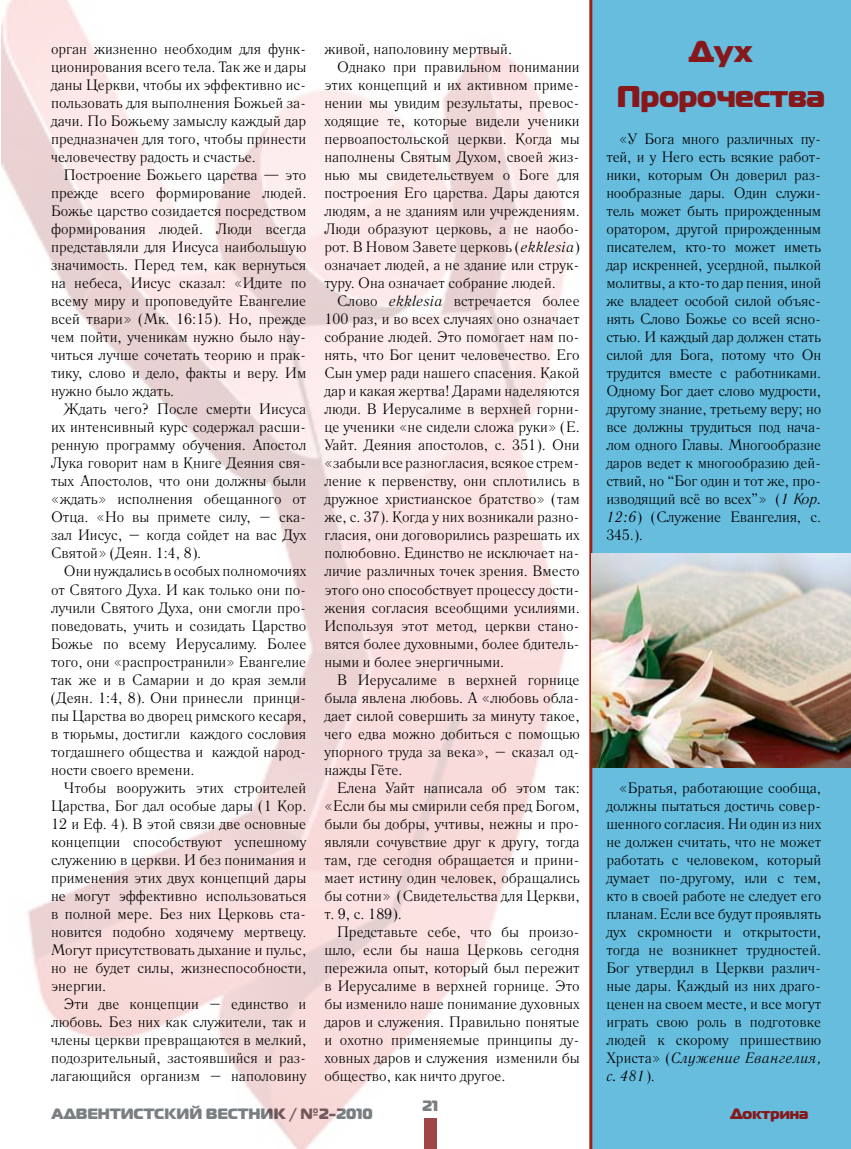
<style>
.page{position:relative;width:851px;height:1149px;background:#fff}
.page>*{position:absolute;margin:0;border:0;box-sizing:border-box;transform-origin:0 0}
.t1{font:30px/45px "Magistral Black C";color:#86181b;text-align:center}
.t2{font:15px/18px "Literaturnaya C";color:#000;text-align:justify}
.t3{font:15px "Magistral Black C";color:#5a6064}
.t4{font:15px "Magistral Black C";color:#86181b}
.s1{font-style:italic}
</style>
<div class="page">
<div style="left:592px;top:0;width:258px;height:1148px;background:#66bdde"></div>
<img style="left:1px;top:0;width:568px;height:1148px">
<hr style="left:589px;top:0;width:3px;height:1148px;background:#9e2216">
<img style="left:591px;top:553px;width:259px;height:214px">
<p class="t2" style="left:51px;top:40px;width:257px">орган жизненно необходим для функ&shy;ционирования всего тела. Так же и дары даны Церкви, чтобы их эффективно ис&shy;пользовать для выполнения Божьей за&shy;дачи. По Божьему замыслу каждый дар предназначен для того, чтобы принести человечеству радость и счастье.</p>
<p class="t2" style="left:51px;top:166px;width:257px;text-indent:13px">Построение Божьего царства — это прежде всего формирование людей.<br>Божье царство созидается посредством формирования людей. Люди всегда представляли для Иисуса наибольшую значимость. Перед тем, как вернуться на небеса, Иисус сказал: «Идите по всему миру и проповедуйте Евангелие всей твари» (Мк. 16:15). Но, прежде чем пойти, ученикам нужно было нау&shy;читься лучше сочетать теорию и прак&shy;тику, слово и дело, факты и веру. Им нужно было ждать.</p>
<p class="t2" style="left:51px;top:400px;width:257px;text-indent:13px">Ждать чего? После смерти Иисуса их интенсивный курс содержал расши&shy;ренную программу обучения. Апостол Лука говорит нам в Книге Деяния свя&shy;тых Апостолов, что они должны были «ждать» исполнения обещанного от Отца. «Но вы примете силу, – ска&shy;зал Иисус, – когда сойдет на вас Дух Святой» (Деян. 1:4, 8).</p>
<p class="t2" style="left:51px;top:562px;width:257px;text-indent:13px">Они нуждались в особых полномочиях от Святого Духа. И как только они по&shy;лучили Святого Духа, они смогли про&shy;поведовать, учить и созидать Царство Божье по всему Иерусалиму. Более того, они «распространили» Евангелие так же и в Самарии и до края земли (Деян. 1:4, 8). Они принесли принци&shy;пы Царства во дворец римского кесаря, в тюрьмы, достигли каждого сословия тогдашнего общества и каждой народ&shy;ности своего времени.</p>
<p class="t2" style="left:51px;top:778px;width:257px;text-indent:13px">Чтобы вооружить этих строителей Царства, Бог дал особые дары (1 Кор.<br>12 и Еф. 4). В этой связи две основные концепции способствуют успешному служению в церкви. И без понимания и применения этих двух концепций дары не могут эффективно использоваться в полной мере. Без них Церковь ста&shy;новится подобно ходячему мертвецу.<br>Могут присутствовать дыхание и пульс, но не будет силы, жизнеспособности, энергии.</p>
<p class="t2" style="left:51px;top:994px;width:257px;text-indent:13px">Эти две концепции – единство и любовь<span class="s1">.</span> Без них как служители, так и члены церкви превращаются в мелкий, подозрительный, застоявшийся и раз&shy;лагающийся организм – наполовину</p>
<p class="t2" style="left:324px;top:40px;width:189px">живой, наполовину мертвый.</p>
<p class="t2" style="left:337px;top:58px;width:244px">Однако при правильном понимании</p>
<p class="t2" style="left:324px;top:76px;width:257px">этих концепций и их активном приме-</p>
<p class="t2" style="left:324px;top:94px;width:257px">нении мы увидим результаты, превос-</p>
<p class="t2" style="left:324px;top:112px;width:257px">ходящие те, которые видели ученики</p>
<p class="t2" style="left:324px;top:130px;width:257px">первоапостольской церкви. Когда мы</p>
<p class="t2" style="left:324px;top:148px;width:257px">наполнены Святым Духом, своей жиз-</p>
<p class="t2" style="left:324px;top:166px;width:257px">нью мы свидетельствуем о Боге для</p>
<p class="t2" style="left:324px;top:184px;width:257px">построения Его царства. Дары даются</p>
<p class="t2" style="left:324px;top:202px;width:257px">людям, а не зданиям или учреждениям.</p>
<p class="t2" style="left:324px;top:220px;width:257px">Люди образуют церковь, а не наобо-</p>
<p class="t2" style="left:324px;top:238px;width:257px">рот. В Новом Завете церковь (<span class="s1">ekklesia</span>)</p>
<p class="t2" style="left:324px;top:256px;width:257px">означает людей, а не здание или струк-</p>
<p class="t2" style="left:324px;top:274px;width:233px">туру. Она означает собрание людей.</p>
<p class="t2" style="left:337px;top:292px;width:244px">Слово <span class="s1">ekklesia</span> встречается более</p>
<p class="t2" style="left:324px;top:310px;width:257px">100 раз, и во всех случаях оно означает</p>
<p class="t2" style="left:324px;top:328px;width:257px">собрание людей. Это помогает нам по-</p>
<p class="t2" style="left:324px;top:346px;width:257px">нять, что Бог ценит человечество. Его</p>
<p class="t2" style="left:324px;top:364px;width:257px">Сын умер ради нашего спасения. Какой</p>
<p class="t2" style="left:324px;top:382px;width:257px">дар и какая жертва! Дарами наделяются</p>
<p class="t2" style="left:324px;top:400px;width:257px">люди. В Иерусалиме в верхней горни-</p>
<p class="t2" style="left:324px;top:418px;width:257px">це ученики «не сидели сложа руки» (Е.</p>
<p class="t2" style="left:324px;top:436px;width:257px">Уайт. Деяния апостолов, с. 351). Они</p>
<p class="t2" style="left:324px;top:454px;width:257px">«забыли все разногласия, всякое стрем-</p>
<p class="t2" style="left:324px;top:472px;width:257px">ление к первенству, они сплотились в</p>
<p class="t2" style="left:324px;top:490px;width:257px">дружное христианское братство» (там</p>
<p class="t2" style="left:324px;top:508px;width:257px">же, с. 37). Когда у них возникали разно-</p>
<p class="t2" style="left:324px;top:526px;width:257px">гласия, они договорились разрешать их</p>
<p class="t2" style="left:324px;top:544px;width:257px">полюбовно. Единство не исключает на-</p>
<p class="t2" style="left:324px;top:562px;width:257px">личие различных точек зрения. Вместо</p>
<p class="t2" style="left:324px;top:580px;width:257px">этого оно способствует процессу дости-</p>
<p class="t2" style="left:324px;top:598px;width:257px">жения согласия всеобщими усилиями.</p>
<p class="t2" style="left:324px;top:616px;width:257px">Используя этот метод, церкви стано-</p>
<p class="t2" style="left:324px;top:634px;width:257px">вятся более духовными, более бдитель-</p>
<p class="t2" style="left:324px;top:652px;width:181px">ными и более энергичными.</p>
<p class="t2" style="left:337px;top:670px;width:244px">В Иерусалиме в верхней горнице</p>
<p class="t2" style="left:324px;top:688px;width:257px">была явлена любовь. А «любовь обла-</p>
<p class="t2" style="left:324px;top:706px;width:257px">дает силой совершить за минуту такое,</p>
<p class="t2" style="left:324px;top:724px;width:257px">чего едва можно добиться с помощью</p>
<p class="t2" style="left:324px;top:742px;width:257px">упорного труда за века», – сказал од-</p>
<p class="t2" style="left:324px;top:760px;width:80px">нажды Гёте.</p>
<p class="t2" style="left:337px;top:778px;width:244px">Елена Уайт написала об этом так:</p>
<p class="t2" style="left:324px;top:796px;width:257px">«Если бы мы смирили себя пред Богом,</p>
<p class="t2" style="left:324px;top:814px;width:257px">были бы добры, учтивы, нежны и про-</p>
<p class="t2" style="left:324px;top:832px;width:257px">являли сочувствие друг к другу, тогда</p>
<p class="t2" style="left:324px;top:850px;width:257px">там, где сегодня обращается и прини-</p>
<p class="t2" style="left:324px;top:868px;width:257px">мает истину один человек, обращались</p>
<p class="t2" style="left:324px;top:886px;width:257px">бы сотни» (Свидетельства для Церкви,</p>
<p class="t2" style="left:324px;top:904px;width:79px">т. 9, с. 189).</p>
<p class="t2" style="left:337px;top:922px;width:244px">Представьте себе, что бы произо-</p>
<p class="t2" style="left:324px;top:940px;width:257px">шло, если бы наша Церковь сегодня</p>
<p class="t2" style="left:324px;top:958px;width:257px">пережила опыт, который был пережит</p>
<p class="t2" style="left:324px;top:976px;width:257px">в Иерусалиме в верхней горнице. Это</p>
<p class="t2" style="left:324px;top:994px;width:257px">бы изменило наше понимание духовных</p>
<p class="t2" style="left:324px;top:1012px;width:257px">даров и служения. Правильно понятые</p>
<p class="t2" style="left:324px;top:1030px;width:257px">и охотно применяемые принципы ду-</p>
<p class="t2" style="left:324px;top:1048px;width:257px">ховных даров и служения изменили бы</p>
<p class="t2" style="left:324px;top:1066px;width:183px">общество, как ничто другое.</p>
<h1 class="t1" style="left:616px;top:27px;width:209px">Дух<br>Пророчества</h1>
<p class="t2" style="left:606px;top:130px;width:216px;text-indent:13px">«У Бога много различных пу&shy;тей, и у Него есть всякие работ&shy;ники, которым Он доверил раз&shy;нообразные дары. Один служи&shy;тель может быть прирожденным оратором, другой прирожденным писателем, кто-то может иметь дар искренней, усердной, пылкой молитвы, а кто-то дар пения, иной же владеет особой силой объяс&shy;нять Слово Божье со всей ясно&shy;стью. И каждый дар должен стать силой для Бога, потому что Он трудится вместе с работниками.<br>Одному Бог дает слово мудрости, другому знание, третьему веру; но все должны трудиться под нача&shy;лом одного Главы. Многообразие даров ведет к многообразию дей&shy;ствий, но “Бог один и тот же, про&shy;изводящий всё во всех”» (<span class="s1">1 Кор.<br>12:6</span>) (Служение Евангелия, с.<br>345.).</p>
<p class="t2" style="left:606px;top:778px;width:216px;text-indent:13px">«Братья, работающие сообща, должны пытаться достичь совер&shy;шенного согласия. Ни один из них не должен считать, что не может работать с человеком, который думает по-другому, или с тем, кто в своей работе не следует его планам. Если все будут проявлять дух скромности и открытости, тогда не возникнет трудностей.<br>Бог утвердил в Церкви различ&shy;ные дары. Каждый из них драго&shy;ценен на своем месте, и все могут играть свою роль в подготовке людей к скорому пришествию Христа» (<span class="s1">Служение Евангелия, с. 481</span>).</p>
<p class="t3" style="left:422px;top:1095px;width:18px">21</p>
<p class="t3" style="left:51px;top:1103px;width:323px">АДВЕНТИСТСКИЙ ВЕСТНИК / №2-2010</p>
<p class="t4" style="left:730px;top:1103px;width:80px">Доктрина</p>
</div>
